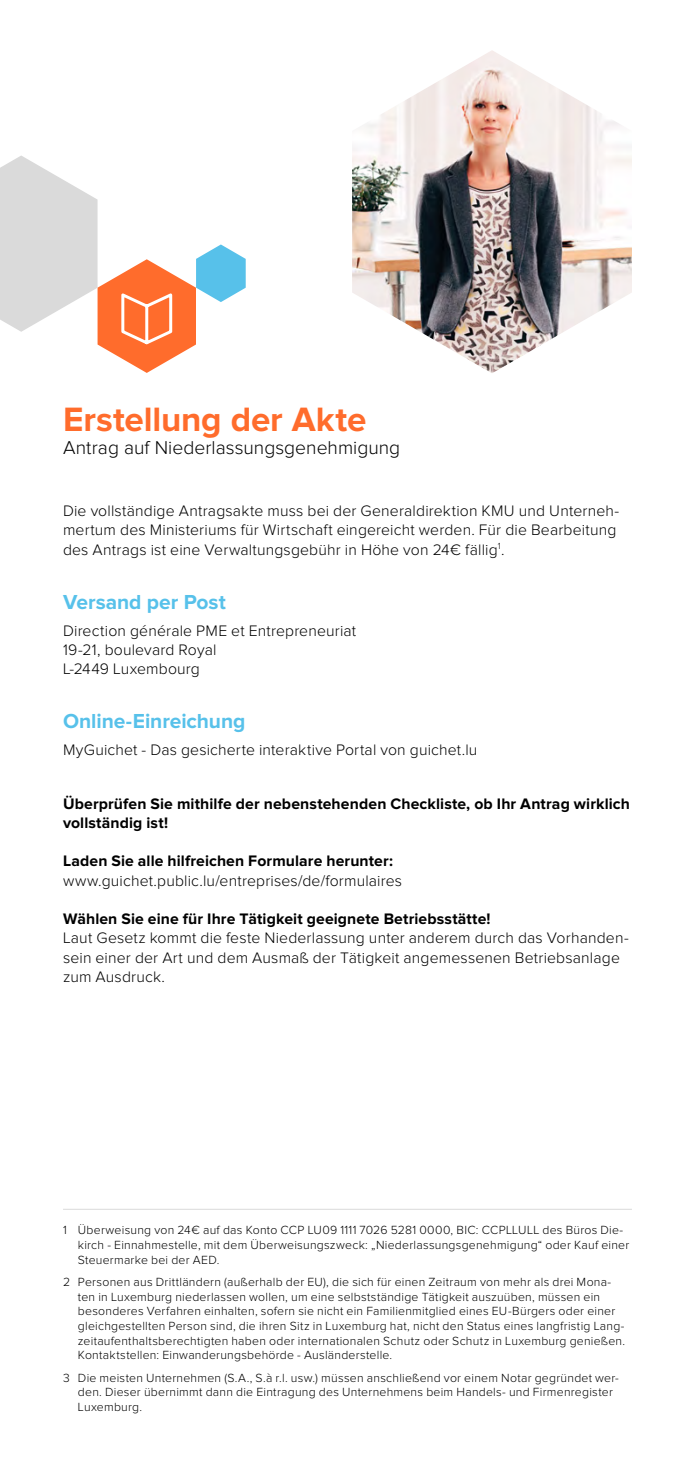
<style>
.page{position:relative;width:695px;height:1474px;background:#fff}
.page>*{position:absolute;margin:0;border:0;box-sizing:border-box;transform-origin:0 0}
.t1{font:700 35px "Proxima Nova";letter-spacing:-.005em;color:#ff6c2c}
.t2{font:700 21px "Proxima Nova";letter-spacing:-.005em;color:#57c1ea}
.t3{font:300 19.25px "Proxima Nova";color:#000}
.t4{font:300 15.75px/19.2px "Proxima Nova";letter-spacing:.01em;color:#000}
.t5{font:700 15.75px/19.2px "Proxima Nova";letter-spacing:.01em;color:#000}
.t6{font:300 12.25px/14.7px "Proxima Nova";letter-spacing:.02em;color:#000}
</style>
<div class="page">
<img style="left:352px;top:50px;width:279px;height:323px">
<hr style="left:63px;top:1208px;width:568px;height:1px;background:#dadada">
<svg style="left:0;top:155px;width:246px;height:218px"></svg>
<h1 class="t1" style="left:63px;top:403px;width:305px">Erstellung der Akte</h1>
<h3 class="t3" style="left:63px;top:439px;width:338px">Antrag auf Niederlassungsgenehmigung</h3>
<p class="t4" style="left:63px;top:502px;width:557px">Die vollständige Antragsakte muss bei der Generaldirektion KMU und Unterneh&shy;mertum des Ministeriums für Wirtschaft eingereicht werden. Für die Bearbeitung des Antrags ist eine Verwaltungsgebühr in Höhe von 24€ fällig<sup>1</sup>.</p>
<h2 class="t2" style="left:63px;top:592px;width:164px">Versand per Post</h2>
<p class="t4" style="left:63px;top:621px;width:294px">Direction générale PME et Entrepreneuriat<br>19-21, boulevard Royal<br>L-2449 Luxembourg</p>
<h2 class="t2" style="left:63px;top:711px;width:184px">Online-Einreichung</h2>
<p class="t4" style="left:63px;top:741px;width:416px">MyGuichet - Das gesicherte interaktive Portal von guichet.lu</p>
<p class="t5" style="left:63px;top:794px;width:568px">Überprüfen Sie mithilfe der nebenstehenden Checkliste, ob Ihr Antrag wirklich vollständig ist!</p>
<p class="t5" style="left:63px;top:852px;width:331px">Laden Sie alle hilfreichen Formulare herunter:</p>
<p class="t4" style="left:63px;top:871px;width:340px">www.guichet.public.lu/entreprises/de/formulaires</p>
<p class="t5" style="left:63px;top:909px;width:429px">Wählen Sie eine für Ihre Tätigkeit geeignete Betriebsstätte!</p>
<p class="t4" style="left:63px;top:929px;width:567px">Laut Gesetz kommt die feste Niederlassung unter anderem durch das Vorhanden&shy;sein einer der Art und dem Ausmaß der Tätigkeit angemessenen Betriebsanlage zum Ausdruck.</p>
<p class="t6" style="left:78px;top:1223px;width:553px;text-indent:-15px">1 Überweisung von 24€ auf das Konto CCP LU09 1111 7026 5281 0000, BIC: CCPLLULL des Büros Die&shy;kirch - Einnahmestelle, mit dem Überweisungszweck: „Niederlassungsgenehmigung“ oder Kauf einer<br>Steuermarke bei der AED.</p>
<p class="t6" style="left:78px;top:1274px;width:548px;text-indent:-15px">2 Personen aus Drittländern (außerhalb der EU), die sich für einen Zeitraum von mehr als drei Mona&shy;ten in Luxemburg niederlassen wollen, um eine selbstständige Tätigkeit auszuüben, müssen ein besonderes Verfahren einhalten, sofern sie nicht ein Familienmitglied eines EU-Bürgers oder einer gleichgestellten Person sind, die ihren Sitz in Luxemburg hat, nicht den Status eines langfristig Lang&shy;zeitaufenthaltsberechtigten haben oder internationalen Schutz oder Schutz in Luxemburg genießen.<br>Kontaktstellen: Einwanderungsbehörde - Ausländerstelle.</p>
<p class="t6" style="left:78px;top:1370px;width:542px;text-indent:-15px">3 Die meisten Unternehmen (S.A., S.à r.l. usw.) müssen anschließend vor einem Notar gegründet wer&shy;den. Dieser übernimmt dann die Eintragung des Unternehmens beim Handels- und Firmenregister<br>Luxemburg.</p>
</div>
